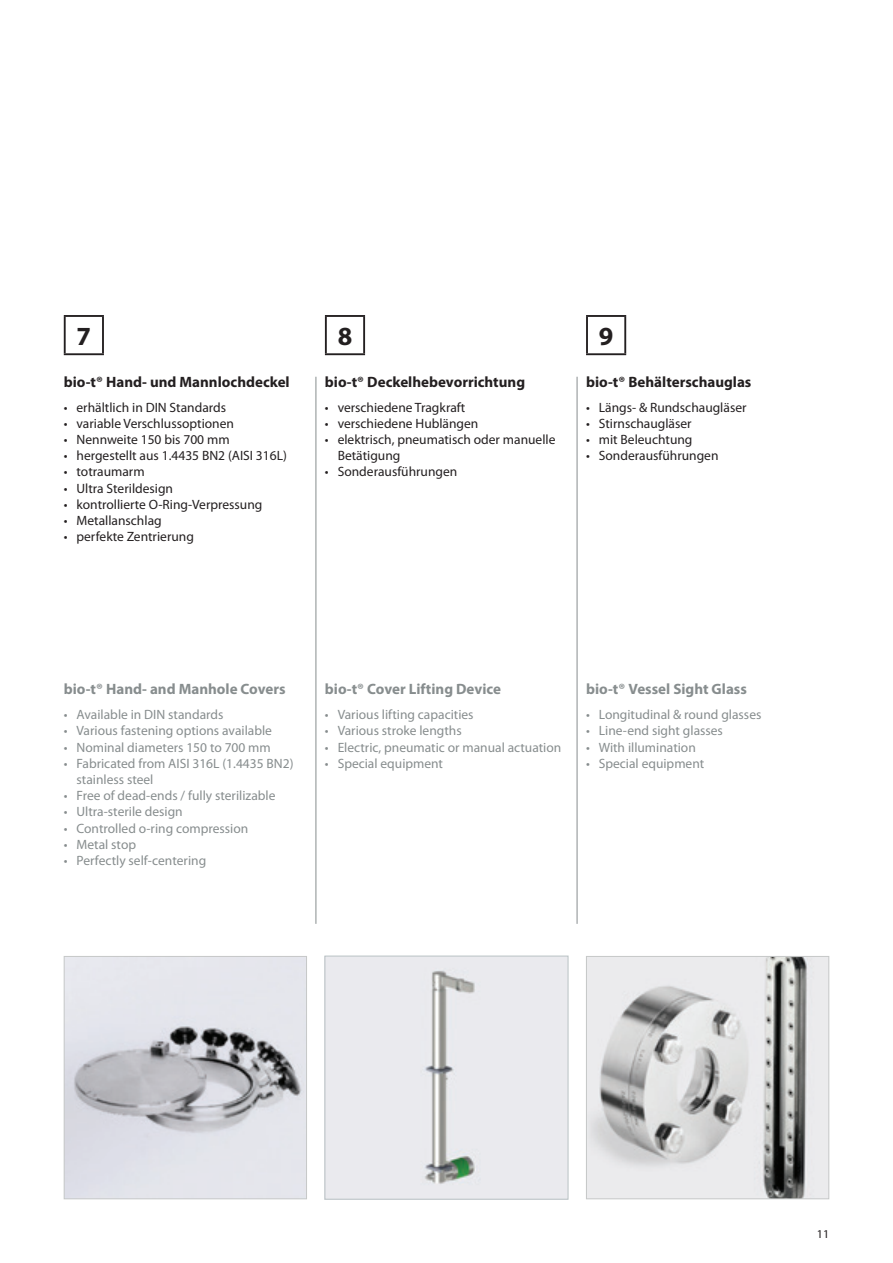
<style>
.page{position:relative;width:893px;height:1263px;background:#fff}
.page>*{position:absolute;margin:0;border:0;box-sizing:border-box;transform-origin:0 0}
.t1{font:700 26.25px "Myriad Pro";color:#231f20}
.Texttitel{font:700 15px "Myriad Pro";color:#231f20}
.Texttitel-2{font:700 15px "Myriad Pro";color:#878d8e}
.t2{font:13.5px/16.2px "Myriad Pro";color:#878d8e}
.t3{font:13.5px/16.2px "Myriad Pro";color:#231f20}
.t4{font:12px "Myriad Pro";color:#231f20}
</style>
<div class="page">
<hr style="left:316px;top:377px;width:1px;height:547px;background:#878d8e">
<hr style="left:577px;top:377px;width:1px;height:547px;background:#878d8e">
<hr style="left:586px;top:315px;width:40px;height:2px;background:#231f20">
<hr style="left:586px;top:317px;width:2px;height:36px;background:#231f20">
<hr style="left:624px;top:317px;width:2px;height:36px;background:#231f20">
<hr style="left:586px;top:353px;width:40px;height:2px;background:#231f20">
<hr style="left:64px;top:315px;width:40px;height:2px;background:#231f20">
<hr style="left:64px;top:317px;width:2px;height:36px;background:#231f20">
<hr style="left:102px;top:317px;width:2px;height:36px;background:#231f20">
<hr style="left:64px;top:353px;width:40px;height:2px;background:#231f20">
<hr style="left:325px;top:315px;width:40px;height:2px;background:#231f20">
<hr style="left:325px;top:317px;width:2px;height:36px;background:#231f20">
<hr style="left:363px;top:317px;width:2px;height:36px;background:#231f20">
<hr style="left:325px;top:353px;width:40px;height:2px;background:#231f20">
<img style="left:588px;top:958px;width:239px;height:239px">
<div style="left:586px;top:956px;width:243px;height:243px;border:1px solid #c6c8c8"></div>
<img style="left:66px;top:958px;width:239px;height:239px">
<div style="left:64px;top:956px;width:243px;height:243px;border:1px solid #c6c8c8"></div>
<img style="left:327px;top:958px;width:239px;height:239px">
<div style="left:325px;top:956px;width:243px;height:243px;border:1px solid #b9c2c4"></div>
<p class="t1" style="left:77px;top:319px;width:16px">7</p>
<p class="Texttitel" style="left:64px;top:372px;width:227px">bio-t® Hand- und Mannlochdeckel</p>
<p class="t3" style="left:64px;top:399px;width:164px">• erhältlich in DIN Standards</p>
<p class="t3" style="left:64px;top:415px;width:172px">• variable Verschlussoptionen</p>
<p class="t3" style="left:64px;top:431px;width:167px">• Nennweite 150 bis 700 mm</p>
<p class="t3" style="left:64px;top:447px;width:225px">• hergestellt aus 1.4435 BN2 (AISI 316L)</p>
<p class="t3" style="left:64px;top:464px;width:82px">• totraumarm</p>
<p class="t3" style="left:64px;top:480px;width:111px">• Ultra Sterildesign</p>
<p class="t3" style="left:64px;top:496px;width:200px">• kontrollierte O-Ring-Verpressung</p>
<p class="t3" style="left:64px;top:512px;width:99px">• Metallanschlag</p>
<p class="t3" style="left:64px;top:528px;width:132px">• perfekte Zentrierung</p>
<p class="t1" style="left:338px;top:319px;width:16px">8</p>
<p class="Texttitel" style="left:325px;top:372px;width:202px">bio-t® Deckelhebevorrichtung</p>
<p class="t3" style="left:325px;top:399px;width:142px">• verschiedene Tragkraft</p>
<p class="t3" style="left:325px;top:415px;width:155px">• verschiedene Hublängen</p>
<p class="t3" style="left:338px;top:431px;width:219px;text-indent:-13px">• elektrisch, pneumatisch oder manuelle<br>Betätigung</p>
<p class="t3" style="left:325px;top:464px;width:134px">• Sonderausführungen</p>
<p class="t1" style="left:599px;top:319px;width:16px">9</p>
<p class="Texttitel" style="left:586px;top:372px;width:167px">bio-t® Behälterschauglas</p>
<p class="t3" style="left:586px;top:399px;width:162px">• Längs- &amp; Rundschaugläser</p>
<p class="t3" style="left:586px;top:415px;width:107px">• Stirnschaugläser</p>
<p class="t3" style="left:586px;top:431px;width:108px">• mit Beleuchtung</p>
<p class="t3" style="left:586px;top:447px;width:134px">• Sonderausführungen</p>
<p class="Texttitel-2" style="left:64px;top:679px;width:223px">bio-t® Hand- and Manhole Covers</p>
<p class="t2" style="left:64px;top:706px;width:161px">• Available in DIN standards</p>
<p class="t2" style="left:64px;top:722px;width:210px">• Various fastening options available</p>
<p class="t2" style="left:64px;top:739px;width:209px">• Nominal diameters 150 to 700 mm</p>
<p class="t2" style="left:77px;top:755px;width:218px;text-indent:-13px">• Fabricated from AISI 316L (1.4435 BN2) stainless steel</p>
<p class="t2" style="left:64px;top:787px;width:213px">• Free of dead-ends / fully sterilizable</p>
<p class="t2" style="left:64px;top:803px;width:120px">• Ultra-sterile design</p>
<p class="t2" style="left:64px;top:820px;width:186px">• Controlled o-ring compression</p>
<p class="t2" style="left:64px;top:836px;width:74px">• Metal stop</p>
<p class="t2" style="left:64px;top:852px;width:144px">• Perfectly self-centering</p>
<p class="Texttitel-2" style="left:325px;top:679px;width:178px">bio-t® Cover Lifting Device</p>
<p class="t2" style="left:325px;top:706px;width:150px">• Various lifting capacities</p>
<p class="t2" style="left:325px;top:722px;width:138px">• Various stroke lengths</p>
<p class="t2" style="left:325px;top:739px;width:238px">• Electric, pneumatic or manual actuation</p>
<p class="t2" style="left:325px;top:755px;width:120px">• Special equipment</p>
<p class="Texttitel-2" style="left:586px;top:679px;width:162px">bio-t® Vessel Sight Glass</p>
<p class="t2" style="left:586px;top:706px;width:177px">• Longitudinal &amp; round glasses</p>
<p class="t2" style="left:586px;top:722px;width:138px">• Line-end sight glasses</p>
<p class="t2" style="left:586px;top:739px;width:111px">• With illumination</p>
<p class="t2" style="left:586px;top:755px;width:120px">• Special equipment</p>
<p class="t4" style="left:817px;top:1226px;width:14px">11</p>
</div>
